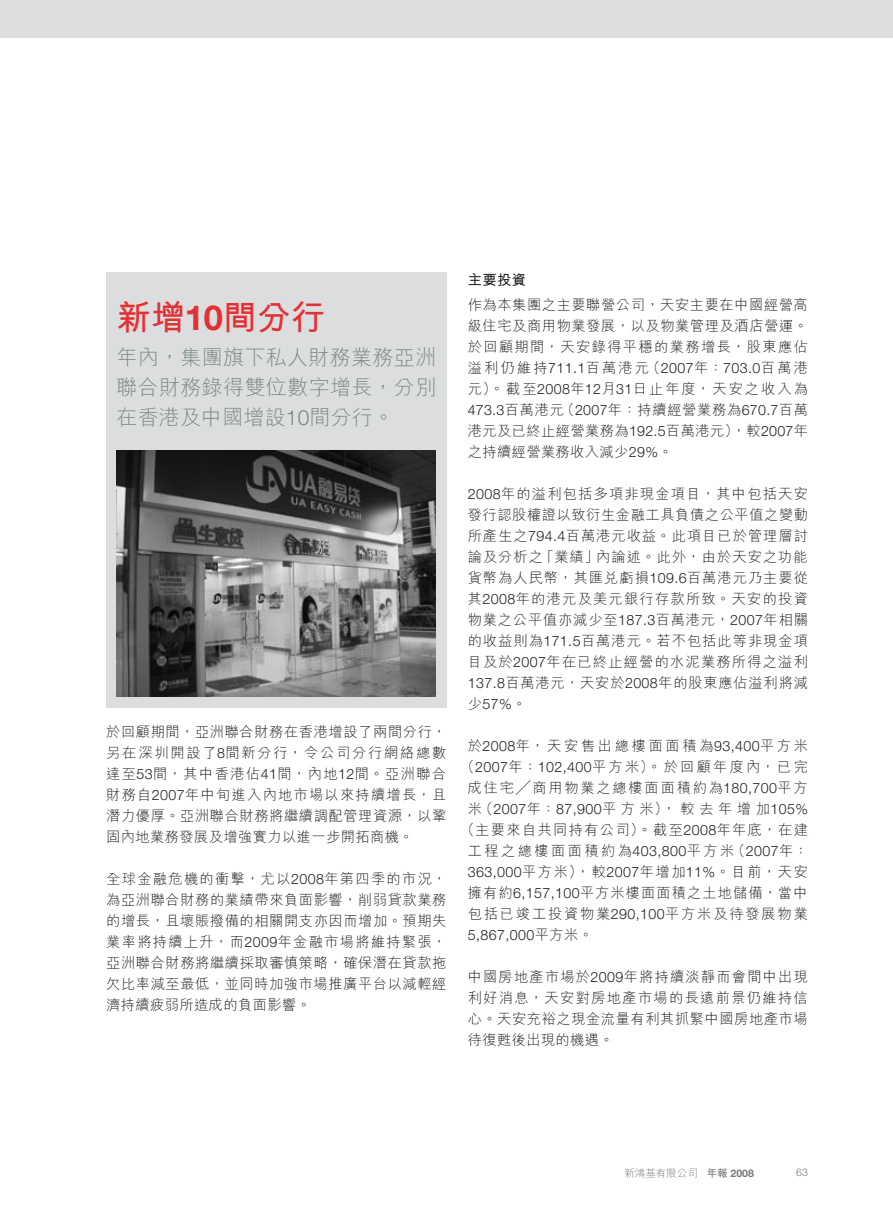
<style>
.page{position:relative;width:893px;height:1212px;background:#fff}
.page>*{position:absolute;margin:0;border:0;box-sizing:border-box;transform-origin:0 0}
.t1{font:700 34.5px "M Hei HK";color:#e33033}
._00_C_Body_Text{font:300 21px/30px "M Hei HK";letter-spacing:.015em;color:#7a8a7f;text-align:justify}
._00_C_Body_Text-2{font:300 14.25px/21px "M Hei HK";letter-spacing:.055em;color:#231f20;text-align:justify}
._00_C_Body_Text-3{font:300 14.25px "M Hei HK";letter-spacing:.125em;color:#231f20}
._00_C_Body_Text-4{font:300 14.25px "M Hei HK";letter-spacing:.11em;color:#231f20}
._00_C_Body_Text-5{font:300 14.25px "M Hei HK";letter-spacing:.155em;color:#231f20}
._00_C_Body_Text-6{font:300 14.25px "M Hei HK";letter-spacing:.32em;color:#231f20}
._00_C_Body_Text-7{font:300 14.25px "M Hei HK";letter-spacing:.17em;color:#231f20}
._00_C_Body_Text-8{font:300 14.25px "M Hei HK";letter-spacing:.075em;color:#231f20}
._00_C_Body_Text-9{font:300 14.25px "M Hei HK";letter-spacing:.185em;color:#231f20}
._00_C_Body_Text-10{font:300 14.25px "M Hei HK";letter-spacing:.095em;color:#231f20}
._00_C_Body_Text-11{font:300 14.25px "Helvetica Neue LT Std";letter-spacing:.03em;color:#231f20}
._02_C_Subheading_Bod{font:700 14.25px "M Hei HK";color:#231f20}
.t2{font:300 10.5px "M Hei HK";color:#76787b}
.t3{font:300 10.5px "Helvetica Neue LT Std";color:#76787b}
.s1{font-family:"Helvetica Neue LT Std"}
.s2{font-family:"M Hei HK"}
.s3{font-weight:700}
.s4{font-family:"Helvetica Neue LT Std";font-weight:700}
</style>
<div class="page">
<div style="left:0;top:0;width:893px;height:37px;background:#dcdddf"></div>
<div style="left:106px;top:272px;width:340px;height:436px;background:#dcdddf"></div>
<img style="left:117px;top:450px;width:319px;height:246px">
<p class="t1" style="left:117px;top:292px;width:210px">新增<span class="s1">10</span>間分行</p>
<p class="_00_C_Body_Text" style="left:117px;top:342px;width:321px">年內，集團旗下私人財務業務亞洲聯合財務錄得雙位數字增長，分別在香港及中國增設<span class="s1">10</span>間分行。</p>
<p class="_00_C_Body_Text-2" style="left:106px;top:721px;width:342px">於回顧期間，亞洲聯合財務在香港增設了兩間分行，另在深圳開設了<span class="s1">8</span>間新分行，令公司分行網絡總數達至<span class="s1">53</span>間，其中香港佔<span class="s1">41</span>間，內地<span class="s1">12</span>間。亞洲聯合財務自<span class="s1">2007</span>年中旬進入內地市場以來持續增長，且潛力優厚。亞洲聯合財務將繼續調配管理資源，以鞏固內地業務發展及增強實力以進一步開拓商機。</p>
<p class="_00_C_Body_Text-2" style="left:106px;top:868px;width:342px">全球金融危機的衝擊，尤以<span class="s1">2008</span>年第四季的市況，為亞洲聯合財務的業績帶來負面影響，削弱貸款業務的增長，且壞賬撥備的相關開支亦因而增加。預期失業率將持續上升，而<span class="s1">2009</span>年金融市場將維持緊張，亞洲聯合財務將繼續採取審慎策略，確保潛在貸款拖欠比率減至最低，並同時加強市場推廣平台以減輕經濟持續疲弱所造成的負面影響。</p>
<p class="_02_C_Subheading_Bod" style="left:468px;top:269px;width:60px">主要投資</p>
<p class="_00_C_Body_Text-2" style="left:468px;top:294px;width:342px">作為本集團之主要聯營公司，天安主要在中國經營高級住宅及商用物業發展，以及物業管理及酒店營運。於回顧期間，天安錄得平穩的業務增長，股東應佔溢利仍維持<span class="s1">711.1</span>百萬港元（<span class="s1">2007</span>年：<span class="s1">703.0</span>百萬港元）。截至<span class="s1">2008</span>年<span class="s1">12</span>月<span class="s1">31</span>日止年度，天安之收入為<span class="s1">473.3</span>百萬港元（<span class="s1">2007</span>年：持續經營業務為<span class="s1">670.7</span>百萬港元及已終止經營業務為<span class="s1">192.5</span>百萬港元），較<span class="s1">2007</span>年之持續經營業務收入減少<span class="s1">29%</span>。</p>
<p class="_00_C_Body_Text-2" style="left:468px;top:483px;width:342px"><span class="s1">2008</span>年的溢利包括多項非現金項目，其中包括天安發行認股權證以致衍生金融工具負債之公平值之變動所產生之<span class="s1">794.4</span>百萬港元收益。此項目已於管理層討論及分析之「業績」內論述。此外，由於天安之功能貨幣為人民幣，其匯兌虧損<span class="s1">109.6</span>百萬港元乃主要從其<span class="s1">2008</span>年的港元及美元銀行存款所致。天安的投資物業之公平值亦減少至<span class="s1">187.3</span>百萬港元，<span class="s1">2007</span>年相關的收益則為<span class="s1">171.5</span>百萬港元。若不包括此等非現金項目及於<span class="s1">2007</span>年在已終止經營的水泥業務所得之溢利<span class="s1">137.8</span>百萬港元，天安於<span class="s1">2008</span>年的股東應佔溢利將減少<span class="s1">57%</span>。</p>
<p class="_00_C_Body_Text-9" style="left:468px;top:736px;width:342px">於<span class="s1">2008</span>年，天安售出總樓面面積為<span class="s1">93,400</span>平方米</p>
<p class="_00_C_Body_Text-5" style="left:461px;top:757px;width:349px">（<span class="s1">2007</span>年：<span class="s1">102,400</span>平方米）。於回顧年度內，已完</p>
<p class="_00_C_Body_Text-3" style="left:468px;top:778px;width:342px">成住宅╱商用物業之總樓面面積約為<span class="s1">180,700</span>平方</p>
<p class="_00_C_Body_Text-6" style="left:468px;top:799px;width:342px">米（<span class="s1">2007</span>年：<span class="s1">87,900</span>平方米），較去年增加<span class="s1">105%</span></p>
<p class="_00_C_Body_Text-10" style="left:461px;top:820px;width:349px">（主要來自共同持有公司）。截至<span class="s1">2008</span>年年底，在建</p>
<p class="_00_C_Body_Text-7" style="left:468px;top:841px;width:342px">工程之總樓面面積約為<span class="s1">403,800</span>平方米（<span class="s1">2007</span>年：</p>
<p class="_00_C_Body_Text-4" style="left:468px;top:862px;width:342px"><span class="s1">363,000</span>平方米），較<span class="s1">2007</span>年增加<span class="s1">11%</span>。目前，天安</p>
<p class="_00_C_Body_Text-8" style="left:468px;top:883px;width:342px">擁有約<span class="s1">6,157,100</span>平方米樓面面積之土地儲備，當中</p>
<p class="_00_C_Body_Text-3" style="left:468px;top:904px;width:342px">包括已竣工投資物業<span class="s1">290,100</span>平方米及待發展物業</p>
<p class="_00_C_Body_Text-11" style="left:468px;top:926px;width:127px">5,867,000<span class="s2">平方米。</span></p>
<p class="_00_C_Body_Text-2" style="left:468px;top:966px;width:342px">中國房地產市場於<span class="s1">2009</span>年將持續淡靜而會間中出現利好消息，天安對房地產市場的長遠前景仍維持信心。天安充裕之現金流量有利其抓緊中國房地產市場待復甦後出現的機遇。</p>
<p class="t2" style="left:624px;top:1166px;width:131px">新鴻基有限公司 <span class="s3">年報</span> <span class="s4">2008</span></p>
<p class="t3" style="left:796px;top:1166px;width:13px">63</p>
</div>
